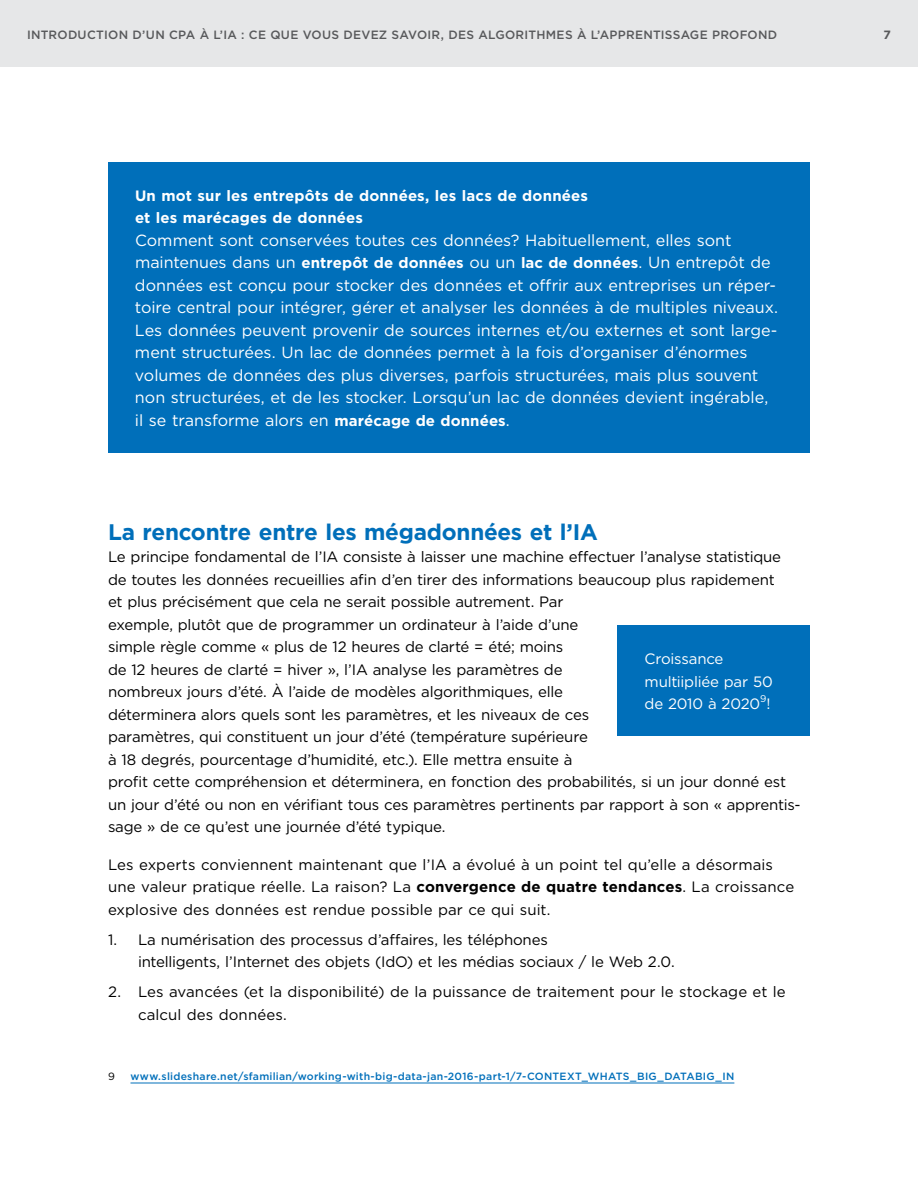
<style>
.page{position:relative;width:918px;height:1188px;background:#fff}
.page>*{position:absolute;margin:0;border:0;box-sizing:border-box;transform-origin:0 0}
.t1{font:700 22.5px "Gotham";letter-spacing:-.015em;color:#006fba}
.t2{font:16.2px/22.5px "Gotham";color:#fff}
.t3{font:15px/22.5px "Gotham";letter-spacing:-.01em;color:#000}
.t4{font:700 15px/22.5px "Gotham";letter-spacing:.01em;color:#fff}
.t5{font:15px/22.5px "Gotham";letter-spacing:-.015em;color:#fff}
.t6{font:500 12px "Gotham";letter-spacing:.02em;color:#58595b}
.t7{font:700 12px "Gotham";color:#58595b}
.t8{font:500 10.5px "Gotham";letter-spacing:.02em;color:#006fba}
.t9{font:10.5px "Gotham";color:#000}
.t10{font:9.75px "Gotham";color:#fff}
.s1{font-weight:700;font-size:15px}
.s2{font-weight:700}
</style>
<div class="page">
<div style="left:108px;top:162px;width:702px;height:291px;background:#006fba"></div>
<hr style="left:130px;top:1083px;width:604px;height:1px;background:#006fba">
<div style="left:618px;top:625px;width:192px;height:111px;background:#006fba"></div>
<div style="left:0;top:0;width:918px;height:68px;background:#e6e7e8"></div>
<p class="t6" style="left:27px;top:26px;width:752px">INTRODUCTION D’UN CPA À L’IA : CE QUE VOUS DEVEZ SAVOIR, DES ALGORITHMES À L’APPRENTISSAGE PROFOND</p>
<p class="t7" style="left:884px;top:26px;width:9px">7</p>
<p class="t4" style="left:135px;top:184px;width:455px">Un mot sur les entrepôts de données, les lacs de données et les marécages de données</p>
<p class="t2" style="left:135px;top:229px;width:645px">Comment sont conservées toutes ces données? Habituellement, elles sont maintenues dans un <span class="s1">entrepôt de données</span> ou un <span class="s1">lac de données</span>. Un entrepôt de données est conçu pour stocker des données et offrir aux entreprises un réper&shy;toire central pour intégrer, gérer et analyser les données à de multiples niveaux.<br>Les données peuvent provenir de sources internes et/ou externes et sont large&shy;ment structurées. Un lac de données permet à la fois d’organiser d’énormes volumes de données des plus diverses, parfois structurées, mais plus souvent non structurées, et de les stocker. Lorsqu’un lac de données devient ingérable, il se transforme alors en <span class="s1">marécage de données</span>.</p>
<h2 class="t1" style="left:108px;top:517px;width:491px">La rencontre entre les mégadonnées et l’IA</h2>
<p class="t3" style="left:108px;top:546px;width:694px">Le principe fondamental de l’IA consiste à laisser une machine effectuer l’analyse statistique de toutes les données recueillies afin d’en tirer des informations beaucoup plus rapidement<br>et plus précisément que cela ne serait possible autrement. Par<br>exemple, plutôt que de programmer un ordinateur à l’aide d’une<br>simple règle comme « plus de 12 heures de clarté = été; moins<br>de 12 heures de clarté = hiver », l’IA analyse les paramètres de<br>nombreux jours d’été. À l’aide de modèles algorithmiques, elle<br>déterminera alors quels sont les paramètres, et les niveaux de ces<br>paramètres, qui constituent un jour d’été (température supérieure<br>à 18 degrés, pourcentage d’humidité, etc.). Elle mettra ensuite à<br>profit cette compréhension et déterminera, en fonction des probabilités, si un jour donné est un jour d’été ou non en vérifiant tous ces paramètres pertinents par rapport à son « apprentis&shy;sage » de ce qu’est une journée d’été typique.</p>
<p class="t3" style="left:108px;top:853px;width:688px">Les experts conviennent maintenant que l’IA a évolué à un point tel qu’elle a désormais une valeur pratique réelle. La raison? La <span class="s2">convergence de quatre tendances</span>. La croissance explosive des données est rendue possible par ce qui suit.</p>
<p class="t3" style="left:138px;top:928px;width:538px;text-indent:-30px">1. La numérisation des processus d’affaires, les téléphones<br>intelligents, l’Internet des objets (IdO) et les médias sociaux / le Web 2.0.</p>
<p class="t3" style="left:138px;top:981px;width:649px;text-indent:-30px">2. Les avancées (et la disponibilité) de la puissance de traitement pour le stockage et le calcul des données.</p>
<p class="t5" style="left:645px;top:647px;width:130px">Croissance multiipliée par 50 de 2010 à 2020 !</p>
<p class="t10" style="left:760px;top:692px;width:8px">9</p>
<p class="t9" style="left:108px;top:1070px;width:8px">9</p>
<p class="t8" style="left:131px;top:1069px;width:605px">www.slideshare.net/sfamilian/working-with-big-data-jan-2016-part-1/7-CONTEXT_WHATS_BIG_DATABIG_IN</p>
</div>
